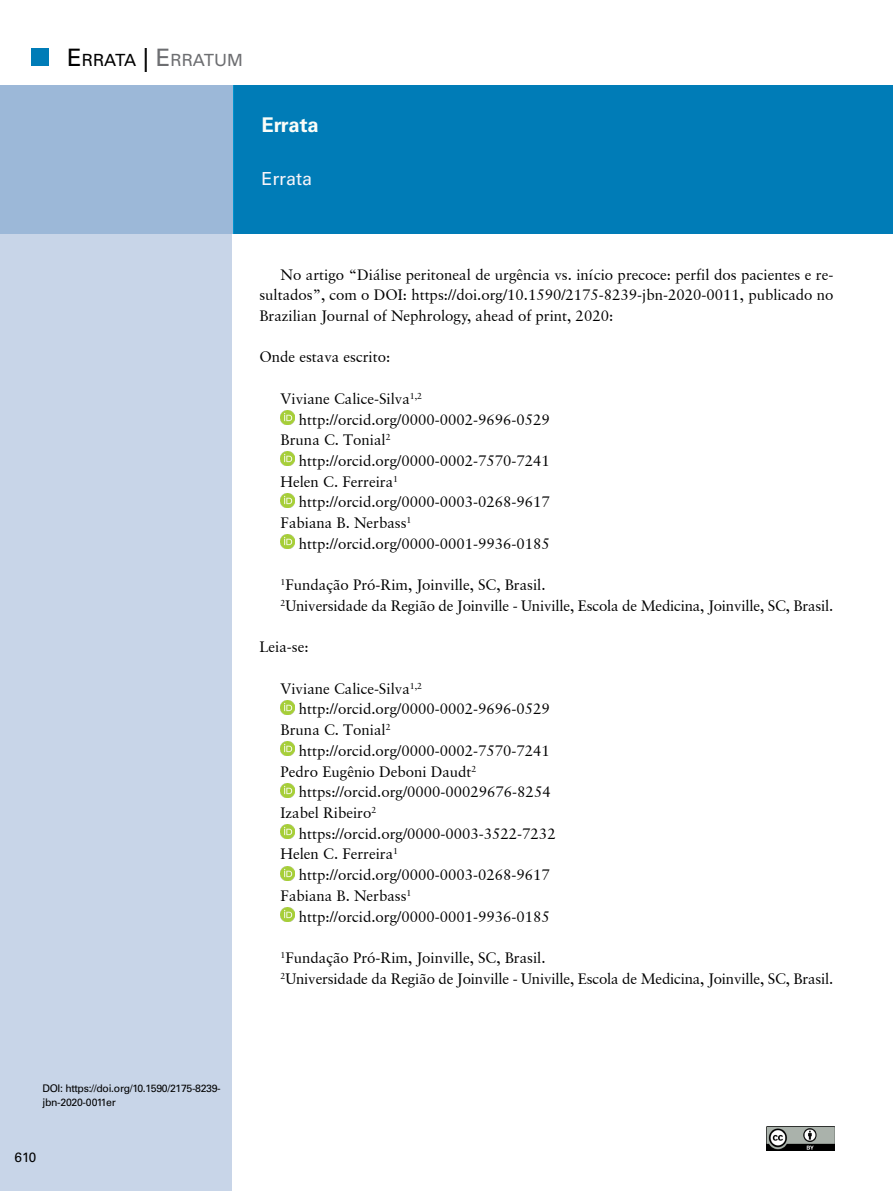
<style>
.page{position:relative;width:893px;height:1191px;background:#fff}
.page>*{position:absolute;margin:0;border:0;box-sizing:border-box;transform-origin:0 0}
.t1{font:700 20.25px "Univers LT Std";color:#fbfdf8}
.t2{font:18px "Univers LT Std";color:#f6f4f9}
.t3{font:16.8px "Univers LT Std";color:#6d6e71}
.t4{font:15px/20.7px "Garamond Retrospective S Si";color:#000}
.t5{font:13.5px "Univers LT Std";color:#000}
.t6{font:10.5px/13.5px "Univers LT Std";letter-spacing:-.03em;color:#000}
.s1{font-size:24px;color:#000}
.s2{color:#000}
.s3{font-size:24px}
</style>
<div class="page">
<div style="left:0;top:234px;width:232px;height:957px;background:#c8d5e8"></div>
<div style="left:234px;top:85px;width:659px;height:149px;background:#007cb7"></div>
<div style="left:0;top:85px;width:234px;height:149px;background:#9cb8d8"></div>
<div style="left:32px;top:49px;width:17px;height:17px;background:#007cb7"></div>
<img style="left:766px;top:1126px;width:68px;height:24px">
<img style="left:281px;top:410px;width:14px;height:14px">
<img style="left:281px;top:452px;width:14px;height:14px">
<img style="left:281px;top:493px;width:14px;height:14px">
<img style="left:281px;top:535px;width:14px;height:14px">
<img style="left:281px;top:700px;width:14px;height:14px">
<img style="left:281px;top:742px;width:14px;height:14px">
<img style="left:281px;top:783px;width:14px;height:14px">
<img style="left:281px;top:824px;width:14px;height:14px">
<img style="left:281px;top:866px;width:14px;height:14px">
<img style="left:281px;top:907px;width:14px;height:14px">
<p class="t3" style="left:67px;top:50px;width:177px"><span class="s1">E</span><span class="s2">RRATA</span> <span class="s1">|</span> <span class="s3">E</span>RRATUM</p>
<h1 class="t1" style="left:261px;top:113px;width:59px">Errata</h1>
<p class="t2" style="left:261px;top:168px;width:52px">Errata</p>
<p class="t4" style="left:259px;top:264px;width:576px;text-align:justify;text-indent:21px">No artigo “Diálise peritoneal de urgência vs. início precoce: perfil dos pacientes e re&shy;sultados”, com o DOI: https://doi.org/10.1590/2175-8239-jbn-2020-0011, publicado no Brazilian Journal of Nephrology, ahead of print, 2020:</p>
<p class="t4" style="left:259px;top:346px;width:132px">Onde estava escrito:</p>
<p class="t4" style="left:281px;top:388px;width:143px">Viviane Calice-Silva<sup>1,2</sup></p>
<p class="t4" style="left:299px;top:409px;width:252px">http://orcid.org/0000-0002-9696-0529</p>
<p class="t4" style="left:281px;top:429px;width:111px">Bruna C. Tonial<sup>2</sup></p>
<p class="t4" style="left:299px;top:450px;width:252px">http://orcid.org/0000-0002-7570-7241</p>
<p class="t4" style="left:281px;top:471px;width:119px">Helen C. Ferreira<sup>1</sup></p>
<p class="t4" style="left:299px;top:491px;width:252px">http://orcid.org/0000-0003-0268-9617</p>
<p class="t4" style="left:281px;top:512px;width:132px">Fabiana B. Nerbass<sup>1</sup></p>
<p class="t4" style="left:299px;top:533px;width:252px">http://orcid.org/0000-0001-9936-0185</p>
<p class="t4" style="left:281px;top:574px;width:554px"><sup>1</sup>Fundação Pró-Rim, Joinville, SC, Brasil.<br><sup>2</sup>Universidade da Região de Joinville - Univille, Escola de Medicina, Joinville, SC, Brasil.</p>
<p class="t4" style="left:259px;top:636px;width:51px">Leia-se:</p>
<p class="t4" style="left:281px;top:678px;width:143px">Viviane Calice-Silva<sup>1,2</sup></p>
<p class="t4" style="left:299px;top:698px;width:252px">http://orcid.org/0000-0002-9696-0529</p>
<p class="t4" style="left:281px;top:719px;width:111px">Bruna C. Tonial<sup>2</sup></p>
<p class="t4" style="left:299px;top:740px;width:252px">http://orcid.org/0000-0002-7570-7241</p>
<p class="t4" style="left:281px;top:760px;width:197px">Pedro Eugênio Deboni Daudt<sup>2</sup></p>
<p class="t4" style="left:299px;top:781px;width:253px">https://orcid.org/0000-00029676-8254</p>
<p class="t4" style="left:281px;top:802px;width:97px">Izabel Ribeiro<sup>2</sup></p>
<p class="t4" style="left:299px;top:823px;width:258px">https://orcid.org/0000-0003-3522-7232</p>
<p class="t4" style="left:281px;top:843px;width:119px">Helen C. Ferreira<sup>1</sup></p>
<p class="t4" style="left:299px;top:864px;width:252px">http://orcid.org/0000-0003-0268-9617</p>
<p class="t4" style="left:281px;top:885px;width:132px">Fabiana B. Nerbass<sup>1</sup></p>
<p class="t4" style="left:299px;top:905px;width:252px">http://orcid.org/0000-0001-9936-0185</p>
<p class="t4" style="left:281px;top:947px;width:554px"><sup>1</sup>Fundação Pró-Rim, Joinville, SC, Brasil.<br><sup>2</sup>Universidade da Região de Joinville - Univille, Escola de Medicina, Joinville, SC, Brasil.</p>
<p class="t6" style="left:43px;top:1081px;width:180px">DOI: https://doi.org/10.1590/2175-8239- jbn-2020-0011er</p>
<p class="t5" style="left:15px;top:1149px;width:23px">610</p>
</div>
